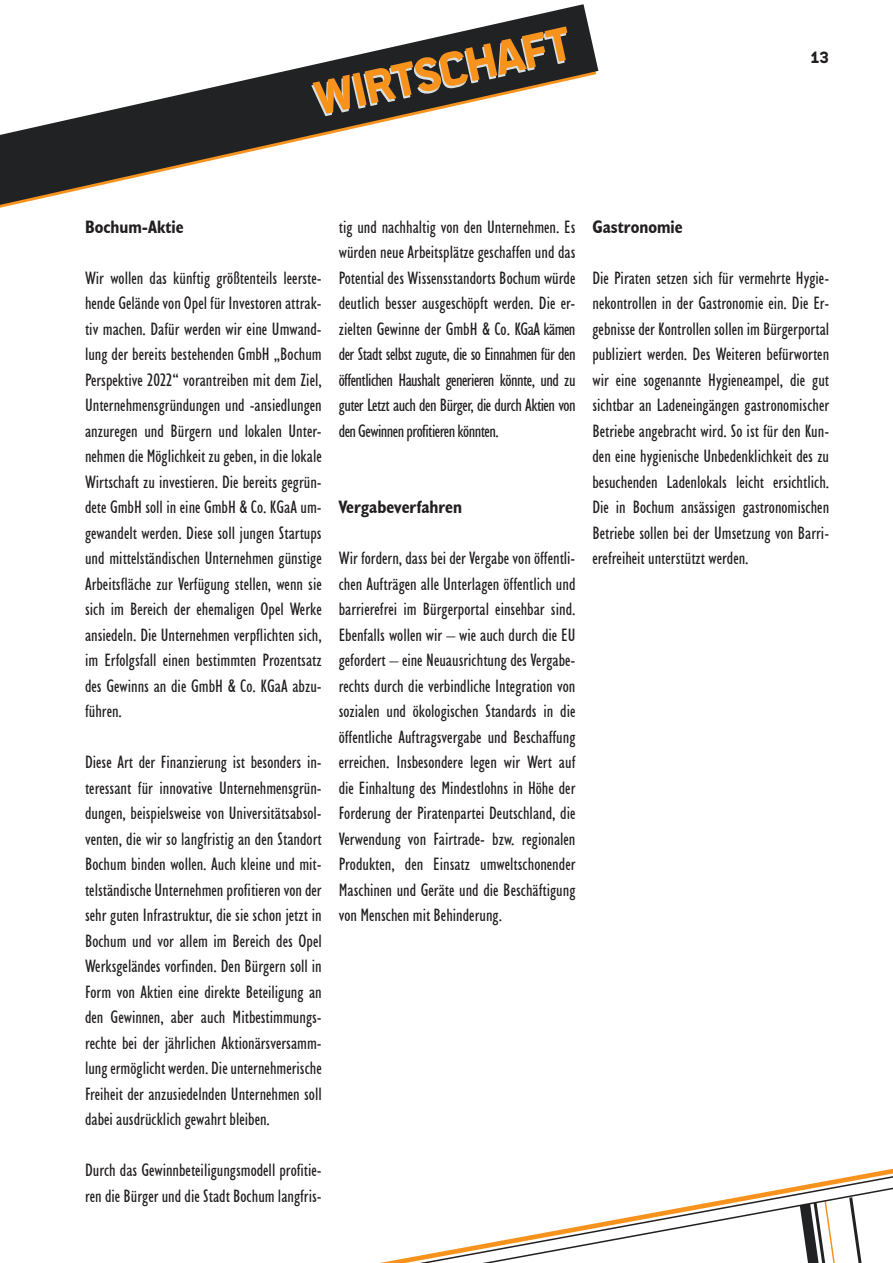
<style>
.page{position:relative;width:893px;height:1263px;background:#fff}
.page>*{position:absolute;margin:0;border:0;box-sizing:border-box;transform-origin:0 0}
.t1{font:700 52.5px "Politics Head";color:#f7931d}
.t2{font:condensed 18px/25.5px "Humanist 521 BT";color:#231f20;text-align:justify}
.t3{font:700 condensed 18px "Humanist 521 BT";color:#231f20}
.t4{font:700 18px "Politics Head";color:#231f20}
</style>
<div class="page">
<svg style="left:380px;top:1169px;width:513px;height:94px"></svg>
<svg style="left:0;top:4px;width:598px;height:201px"></svg>
<h1 class="t1" style="left:309px;top:77px;width:266px;rotate:-13deg">WIRTSCHAFT</h1>
<p class="t4" style="left:811px;top:49px;width:20px">13</p>
<p class="t3" style="left:85px;top:215px;width:100px">Bochum-Aktie</p>
<p class="t2" style="left:85px;top:265px;width:238px">Wir wollen das künftig größtenteils leerste&shy;hende Gelände von Opel für Investoren attrak&shy;tiv machen. Dafür werden wir eine Umwand&shy;lung der bereits bestehenden GmbH „Bochum Perspektive 2022“ vorantreiben mit dem Ziel, Unternehmensgründungen und -ansiedlungen anzuregen und Bürgern und lokalen Unter&shy;nehmen die Möglichkeit zu geben, in die lokale Wirtschaft zu investieren. Die bereits gegrün&shy;dete GmbH soll in eine GmbH &amp; Co. KGaA um&shy;gewandelt werden. Diese soll jungen Startups und mittelständischen Unternehmen günstige Arbeitsfläche zur Verfügung stellen, wenn sie sich im Bereich der ehemaligen Opel Werke ansiedeln. Die Unternehmen verpflichten sich, im Erfolgsfall einen bestimmten Prozentsatz des Gewinns an die GmbH &amp; Co. KGaA abzu&shy;führen.</p>
<p class="t2" style="left:85px;top:749px;width:238px">Diese Art der Finanzierung ist besonders in&shy;teressant für innovative Unternehmensgrün&shy;dungen, beispielsweise von Universitätsabsol&shy;venten, die wir so langfristig an den Standort Bochum binden wollen. Auch kleine und mit&shy;telständische Unternehmen profitieren von der sehr guten Infrastruktur, die sie schon jetzt in Bochum und vor allem im Bereich des Opel Werksgeländes vorfinden. Den Bürgern soll in Form von Aktien eine direkte Beteiligung an den Gewinnen, aber auch Mitbestimmungs&shy;rechte bei der jährlichen Aktionärsversamm&shy;lung ermöglicht werden. Die unternehmerische Freiheit der anzusiedelnden Unternehmen soll dabei ausdrücklich gewahrt bleiben.</p>
<p class="t2" style="left:85px;top:1157px;width:238px">Durch das Gewinnbeteiligungsmodell profitie&shy;ren die Bürger und die Stadt Bochum langfris-</p>
<p class="t2" style="left:339px;top:214px;width:238px">tig und nachhaltig von den Unternehmen. Es würden neue Arbeitsplätze geschaffen und das Potential des Wissensstandorts Bochum würde deutlich besser ausgeschöpft werden. Die er&shy;zielten Gewinne der GmbH &amp; Co. KGaA kämen der Stadt selbst zugute, die so Einnahmen für den öffentlichen Haushalt generieren könnte, und zu guter Letzt auch den Bürger, die durch Aktien von den Gewinnen profitieren könnten.</p>
<p class="t3" style="left:339px;top:496px;width:125px">Vergabeverfahren</p>
<p class="t2" style="left:339px;top:545px;width:238px">Wir fordern, dass bei der Vergabe von öffentli&shy;chen Aufträgen alle Unterlagen öffentlich und barrierefrei im Bürgerportal einsehbar sind.<br>Ebenfalls wollen wir – wie auch durch die EU gefordert – eine Neuausrichtung des Vergabe&shy;rechts durch die verbindliche Integration von sozialen und ökologischen Standards in die öffentliche Auftragsvergabe und Beschaffung erreichen. Insbesondere legen wir Wert auf die Einhaltung des Mindestlohns in Höhe der Forderung der Piratenpartei Deutschland, die Verwendung von Fairtrade- bzw. regionalen Produkten, den Einsatz umweltschonender Maschinen und Geräte und die Beschäftigung von Menschen mit Behinderung.</p>
<p class="t3" style="left:592px;top:215px;width:92px">Gastronomie</p>
<p class="t2" style="left:592px;top:265px;width:238px">Die Piraten setzen sich für vermehrte Hygie&shy;nekontrollen in der Gastronomie ein. Die Er&shy;gebnisse der Kontrollen sollen im Bürgerportal publiziert werden. Des Weiteren befürworten wir eine sogenannte Hygieneampel, die gut sichtbar an Ladeneingängen gastronomischer Betriebe angebracht wird. So ist für den Kun&shy;den eine hygienische Unbedenklichkeit des zu besuchenden Ladenlokals leicht ersichtlich.<br>Die in Bochum ansässigen gastronomischen Betriebe sollen bei der Umsetzung von Barri&shy;erefreiheit unterstützt werden.</p>
</div>
